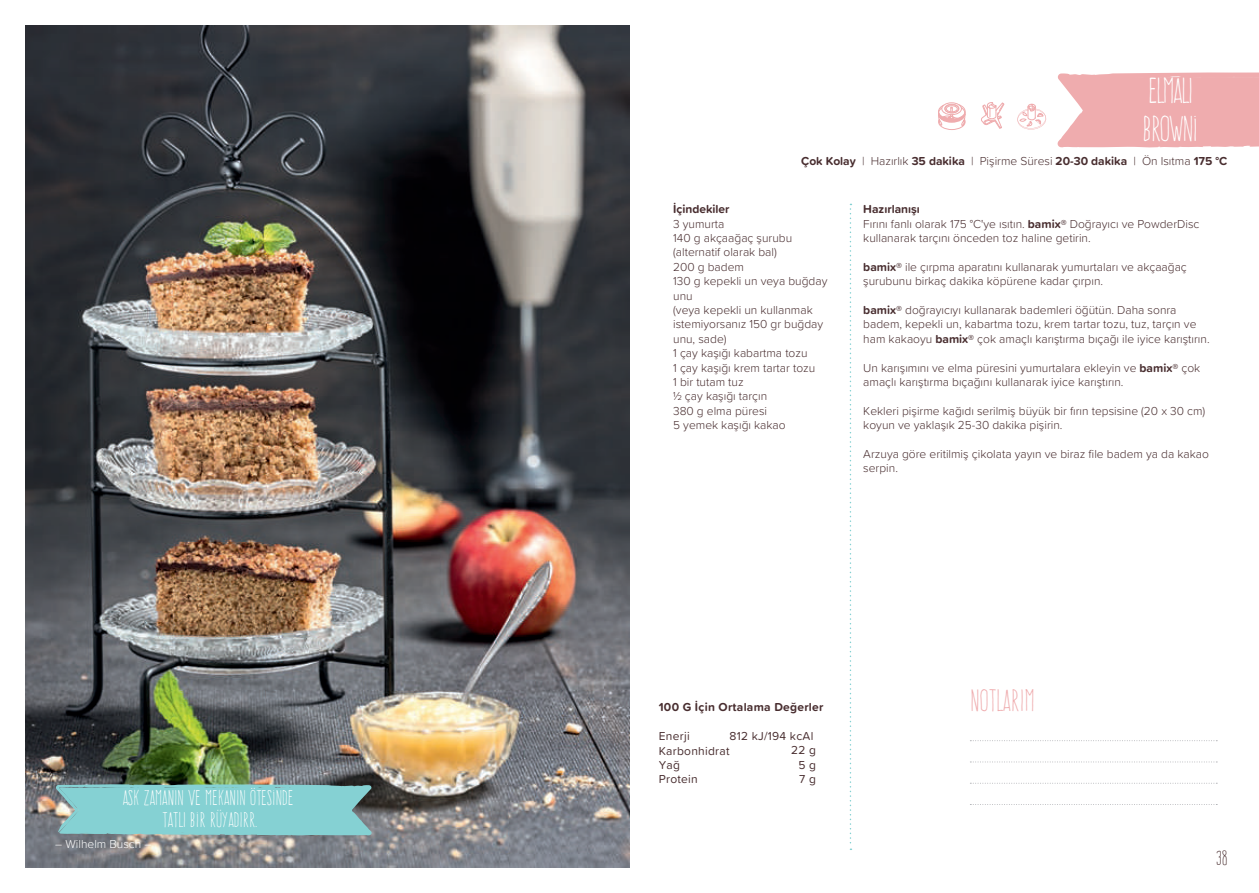
<style>
.page{position:relative;width:1259px;height:893px;background:#fff}
.page>*{position:absolute;margin:0;border:0;box-sizing:border-box;transform-origin:0 0}
.t1{font:31.5px/37.8px "Frente H1";letter-spacing:-.04em;color:#fff}
.t2{font:27px "Frente H1";color:#efacae}
.t3{font:18.6px/22.4px "Frente H1";color:#fff;text-align:center}
.t4{font:18px "Frente H1";color:#482d2f}
.t5{font:300 12px/14.4px "Proxima Soft";color:#482d2f}
.t6{font:700 12px "Proxima Soft";color:#482d2f}
.t7{font:12px/14.4px "Proxima Soft";letter-spacing:.02em;color:#482d2f}
.t8{font:700 12px "Proxima Soft";letter-spacing:.02em;color:#482d2f}
.t9{font:300 12px "Proxima Soft";color:#fff}
.s1{font-weight:300}
.s2{font-weight:700}
</style>
<div class="page">
<img style="left:26px;top:26px;width:603px;height:841px">
<svg style="left:55px;top:784px;width:317px;height:52px;background:#83c8c9"></svg>
<svg style="left:1057px;top:72px;width:202px;height:76px;background:#f0b3b5"></svg>
<svg style="left:1017px;top:103px;width:29px;height:27px"></svg>
<svg style="left:981px;top:102px;width:23px;height:27px"></svg>
<svg style="left:938px;top:102px;width:27px;height:28px"></svg>
<svg style="left:970px;top:740px;width:247px;height:1px"></svg>
<svg style="left:970px;top:762px;width:247px;height:1px"></svg>
<svg style="left:970px;top:783px;width:247px;height:1px"></svg>
<svg style="left:970px;top:804px;width:247px;height:1px"></svg>
<svg style="left:849px;top:204px;width:2px;height:646px"></svg>
<h3 class="t3" style="left:122px;top:786px;width:172px">ASK ZAMANIN VE MEKANIN ÖTESINDE<br>TATLI BIR RÜYADIRR.</h3>
<p class="t9" style="left:55px;top:835px;width:98px">– Wilhelm Busch –</p>
<h1 class="t1" style="left:1142px;top:72px;width:57px">ELMALI<br>BROWNI</h1>
<p class="t6" style="left:801px;top:152px;width:428px">Çok Kolay <span class="s1">| Hazırlık</span> 35 dakika <span class="s1">| Pişirme Süresi</span> 20-30 dakika <span class="s1">| Ön Isıtma</span> 175 °C</p>
<p class="t6" style="left:673px;top:200px;width:58px">İçindekiler</p>
<p class="t5" style="left:673px;top:216px;width:156px">3 yumurta<br>140 g akçaağaç şurubu (alternatif olarak bal)<br>200 g badem<br>130 g kepekli un veya buğday unu<br>(veya kepekli un kullanmak istemiyorsanız 150 gr buğday unu, sade)<br>1 çay kaşığı kabartma tozu<br>1 çay kaşığı krem tartar tozu<br>1 bir tutam tuz<br>½ çay kaşığı tarçın<br>380 g elma püresi<br>5 yemek kaşığı kakao</p>
<p class="t5" style="left:863px;top:201px;width:338px"><span class="s2">Hazırlanışı<br></span>Fırını fanlı olarak 175 °C'ye ısıtın. <span class="s2">bamix®</span> Doğrayıcı ve PowderDisc kullanarak tarçını önceden toz haline getirin.</p>
<p class="t5" style="left:863px;top:259px;width:325px"><span class="s2">bamix®</span> ile çırpma aparatını kullanarak yumurtaları ve akçaağaç şurubunu birkaç dakika köpürene kadar çırpın.</p>
<p class="t5" style="left:863px;top:302px;width:348px"><span class="s2">bamix®</span> doğrayıcıyı kullanarak bademleri öğütün. Daha sonra badem, kepekli un, kabartma tozu, krem tartar tozu, tuz, tarçın ve ham kakaoyu <span class="s2">bamix®</span> çok amaçlı karıştırma bıçağı ile iyice karıştırın.</p>
<p class="t5" style="left:863px;top:360px;width:338px">Un karışımını ve elma püresini yumurtalara ekleyin ve <span class="s2">bamix®</span> çok amaçlı karıştırma bıçağını kullanarak iyice karıştırın.</p>
<p class="t5" style="left:863px;top:403px;width:343px">Kekleri pişirme kağıdı serilmiş büyük bir fırın tepsisine (20 x 30 cm) koyun ve yaklaşık 25-30 dakika pişirin.</p>
<p class="t5" style="left:863px;top:446px;width:347px">Arzuya göre eritilmiş çikolata yayın ve biraz file badem ya da kakao serpin.</p>
<p class="t8" style="left:659px;top:698px;width:166px">100 G İçin Ortalama Değerler</p>
<p class="t7" style="left:659px;top:728px;width:72px">Enerji<br>Karbonhidrat<br>Yağ<br>Protein</p>
<p class="t7" style="left:729px;top:728px;width:88px;text-align:right">812 kJ/194 kcAl<br>22 g<br>5 g<br>7 g</p>
<h2 class="t2" style="left:970px;top:685px;width:66px">NOTLARIM</h2>
<h3 class="t4" style="left:1215px;top:848px;width:13px">38</h3>
</div>
